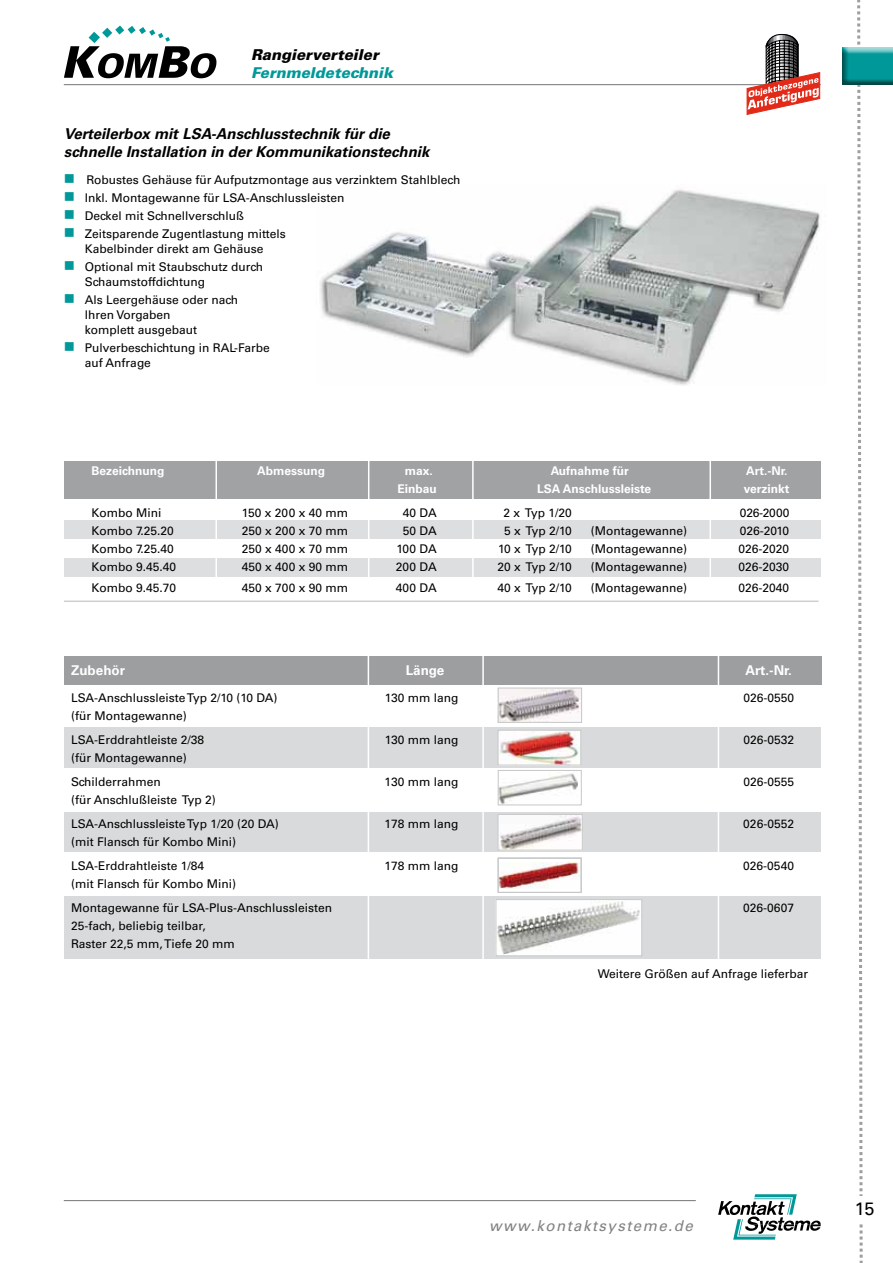
<style>
.page{position:relative;width:893px;height:1263px;background:#fff}
.page>*{position:absolute;margin:0;border:0;box-sizing:border-box;transform-origin:0 0}
.t1{font:18px "Univers";color:#000}
.t2{font:italic 700 15px/18px "Univers";color:#000}
.t3{font:italic 15px "Univers";letter-spacing:.1em;color:#808183}
.t4{font:italic 900 15px "Univers";color:#000}
.t5{font:italic 900 15px "Univers";color:#009898}
.t6{font:700 13.5px "Univers";color:#fff}
.t7{font:12px/15px "Univers";color:#000}
.t8{font:700 12px "Univers";color:#fff}
.s1{color:#009898}
</style>
<div class="page">
<svg style="left:857px;top:0;width:6px;height:1263px"></svg>
<div style="left:847px;top:1196px;width:46px;height:26px;background:#fff"></div>
<svg style="left:718px;top:1194px;width:103px;height:45px"></svg>
<hr style="left:64px;top:1200px;width:632px;height:1px;background:#757577">
<hr style="left:64px;top:84px;width:757px;height:1px;background:#757577">
<div style="left:64px;top:896px;width:757px;height:63px;background:#d9dadb"></div>
<img style="left:498px;top:901px;width:142px;height:53px">
<div style="left:496px;top:899px;width:146px;height:57px;border:1px solid #c6c7c8"></div>
<div style="left:842px;top:47px;width:51px;height:40px;background:#000;opacity:.54"></div>
<img style="left:500px;top:862px;width:79px;height:27px">
<div style="left:498px;top:858px;width:83px;height:35px;border:1px solid #c6c7c8"></div>
<div style="left:64px;top:727px;width:757px;height:41px;background:#d9dadb"></div>
<img style="left:500px;top:732px;width:79px;height:31px">
<div style="left:498px;top:730px;width:83px;height:35px;border:1px solid #c6c7c8"></div>
<img style="left:498px;top:690px;width:83px;height:33px">
<img style="left:320px;top:189px;width:500px;height:197px">
<svg style="left:64px;top:26px;width:153px;height:52px"></svg>
<div style="left:64px;top:559px;width:757px;height:18px;background:#dddedf"></div>
<div style="left:64px;top:521px;width:757px;height:18px;background:#dddedf"></div>
<div style="left:64px;top:461px;width:757px;height:37px;background:#a1a2a4"></div>
<hr style="left:64px;top:600px;width:754px;height:2px;background:#cecfd0">
<hr style="left:709px;top:455px;width:2px;height:143px;background:#fff">
<hr style="left:472px;top:455px;width:2px;height:143px;background:#fff">
<hr style="left:368px;top:455px;width:1px;height:143px;background:#fff">
<hr style="left:215px;top:455px;width:2px;height:143px;background:#fff">
<div style="left:64px;top:812px;width:757px;height:40px;background:#d9dadb"></div>
<div style="left:64px;top:656px;width:758px;height:29px;background:#9c9e9f"></div>
<div style="left:498px;top:688px;width:84px;height:34px;border:1px solid #c6c7c8"></div>
<div style="left:498px;top:858px;width:83px;height:34px;border:1px solid #c6c7c8"></div>
<img style="left:500px;top:772px;width:78px;height:31px">
<div style="left:498px;top:770px;width:83px;height:35px;border:1px solid #c6c7c8"></div>
<img style="left:500px;top:816px;width:81px;height:32px">
<div style="left:498px;top:814px;width:85px;height:36px;border:1px solid #c6c7c8"></div>
<hr style="left:368px;top:653px;width:1px;height:515px;background:#fff">
<hr style="left:482px;top:653px;width:2px;height:515px;background:#fff">
<hr style="left:718px;top:653px;width:1px;height:515px;background:#fff">
<svg style="left:746px;top:34px;width:75px;height:81px"></svg>
<p class="t4" style="left:251px;top:45px;width:129px">Rangierverteiler</p>
<p class="t5" style="left:251px;top:63px;width:144px">Fernmeldetechnik</p>
<p class="t2" style="left:64px;top:125px;width:367px">Verteilerbox mit LSA-Anschlusstechnik für die schnelle Installation in der Kommunikationstechnik</p>
<p class="t7" style="left:64px;top:172px;width:398px"><span class="s1">■</span> Robustes Gehäuse für Aufputzmontage aus verzinktem Stahlblech</p>
<p class="t7" style="left:64px;top:190px;width:282px"><span class="s1">■</span> Inkl. Montagewanne für LSA-Anschlussleisten</p>
<p class="t7" style="left:64px;top:208px;width:182px"><span class="s1">■</span> Deckel mit Schnellverschluß</p>
<p class="t7" style="left:64px;top:226px;width:224px;text-align:center"><span class="s1">■</span> Zeitsparende Zugentlastung mittels<br>Kabelbinder direkt am Gehäuse</p>
<p class="t7" style="left:85px;top:259px;width:180px;text-indent:-21px"><span class="s1">■</span> Optional mit Staubschutz durch<br>Schaumstoffdichtung</p>
<p class="t7" style="left:85px;top:292px;width:155px;text-indent:-21px"><span class="s1">■</span> Als Leergehäuse oder nach<br>Ihren Vorgaben<br>komplett ausgebaut</p>
<p class="t7" style="left:85px;top:340px;width:186px;text-indent:-21px"><span class="s1">■</span> Pulverbeschichtung in RAL-Farbe auf Anfrage</p>
<p class="t8" style="left:92px;top:463px;width:74px">Bezeichnung</p>
<p class="t8" style="left:257px;top:463px;width:69px">Abmessung</p>
<p class="t8" style="left:405px;top:463px;width:30px">max.</p>
<p class="t8" style="left:551px;top:463px;width:80px">Aufnahme für</p>
<p class="t8" style="left:746px;top:463px;width:43px">Art.-Nr.</p>
<p class="t8" style="left:397px;top:481px;width:41px">Einbau</p>
<p class="t8" style="left:537px;top:481px;width:115px">LSA Anschlussleiste</p>
<p class="t8" style="left:744px;top:481px;width:47px">verzinkt</p>
<p class="t7" style="left:92px;top:505px;width:71px">Kombo Mini</p>
<p class="t7" style="left:242px;top:505px;width:108px">150 x 200 x 40 mm</p>
<p class="t7" style="left:403px;top:505px;width:35px">40 DA</p>
<p class="t7" style="left:504px;top:505px;width:70px">2 x Typ 1/20</p>
<p class="t7" style="left:740px;top:505px;width:51px">026-2000</p>
<p class="t7" style="left:92px;top:523px;width:84px">Kombo 7.25.20</p>
<p class="t7" style="left:242px;top:523px;width:108px">250 x 200 x 70 mm</p>
<p class="t7" style="left:403px;top:523px;width:35px">50 DA</p>
<p class="t7" style="left:504px;top:523px;width:69px">5 x Typ 2/10</p>
<p class="t7" style="left:591px;top:523px;width:98px">(Montagewanne)</p>
<p class="t7" style="left:740px;top:523px;width:51px">026-2010</p>
<p class="t7" style="left:92px;top:541px;width:84px">Kombo 7.25.40</p>
<p class="t7" style="left:242px;top:541px;width:108px">250 x 400 x 70 mm</p>
<p class="t7" style="left:396px;top:541px;width:42px">100 DA</p>
<p class="t7" style="left:498px;top:541px;width:75px">10 x Typ 2/10</p>
<p class="t7" style="left:591px;top:541px;width:98px">(Montagewanne)</p>
<p class="t7" style="left:738px;top:541px;width:52px">026-2020</p>
<p class="t7" style="left:92px;top:559px;width:86px">Kombo 9.45.40</p>
<p class="t7" style="left:242px;top:559px;width:108px">450 x 400 x 90 mm</p>
<p class="t7" style="left:396px;top:559px;width:42px">200 DA</p>
<p class="t7" style="left:498px;top:559px;width:76px">20 x Typ 2/10</p>
<p class="t7" style="left:591px;top:559px;width:98px">(Montagewanne)</p>
<p class="t7" style="left:738px;top:559px;width:52px">026-2030</p>
<p class="t7" style="left:92px;top:580px;width:86px">Kombo 9.45.70</p>
<p class="t7" style="left:242px;top:580px;width:108px">450 x 700 x 90 mm</p>
<p class="t7" style="left:396px;top:580px;width:42px">400 DA</p>
<p class="t7" style="left:498px;top:580px;width:76px">40 x Typ 2/10</p>
<p class="t7" style="left:591px;top:580px;width:98px">(Montagewanne)</p>
<p class="t7" style="left:738px;top:580px;width:52px">026-2040</p>
<p class="t6" style="left:71px;top:662px;width:56px">Zubehör</p>
<p class="t6" style="left:406px;top:662px;width:40px">Länge</p>
<p class="t6" style="left:745px;top:662px;width:48px">Art.-Nr.</p>
<p class="t7" style="left:71px;top:690px;width:208px">LSA-Anschlussleiste Typ 2/10 (10 DA)</p>
<p class="t7" style="left:385px;top:690px;width:75px">130 mm lang</p>
<p class="t7" style="left:743px;top:690px;width:52px">026-0550</p>
<p class="t7" style="left:71px;top:704px;width:135px;line-height:24px">(für Montagewanne)<br>LSA-Erddrahtleiste 2/38</p>
<p class="t7" style="left:385px;top:732px;width:75px">130 mm lang</p>
<p class="t7" style="left:743px;top:732px;width:52px">026-0532</p>
<p class="t7" style="left:71px;top:746px;width:117px;line-height:24px">(für Montagewanne)<br>Schilderrahmen</p>
<p class="t7" style="left:71px;top:788px;width:209px;line-height:24px">(für Anschlußleiste Typ 2)<br>LSA-Anschlussleiste Typ 1/20 (20 DA)</p>
<p class="t7" style="left:71px;top:830px;width:167px;line-height:24px">(mit Flansch für Kombo Mini)<br>LSA-Erddrahtleiste 1/84</p>
<p class="t7" style="left:71px;top:872px;width:262px;line-height:24px">(mit Flansch für Kombo Mini)<br>Montagewanne für LSA-Plus-Anschlussleisten</p>
<p class="t7" style="left:71px;top:917px;width:165px;line-height:18px">25-fach, beliebig teilbar,<br>Raster 22,5 mm, Tiefe 20 mm</p>
<p class="t7" style="left:385px;top:774px;width:75px">130 mm lang</p>
<p class="t7" style="left:743px;top:774px;width:52px">026-0555</p>
<p class="t7" style="left:385px;top:816px;width:75px">178 mm lang</p>
<p class="t7" style="left:743px;top:816px;width:52px">026-0552</p>
<p class="t7" style="left:385px;top:858px;width:75px">178 mm lang</p>
<p class="t7" style="left:743px;top:858px;width:52px">026-0540</p>
<p class="t7" style="left:743px;top:900px;width:52px">026-0607</p>
<p class="t7" style="left:598px;top:966px;width:212px">Weitere Größen auf Anfrage lieferbar</p>
<p class="t3" style="left:489px;top:1217px;width:205px">www.kontaktsysteme.de</p>
<h1 class="t1" style="left:855px;top:1198px;width:21px">15</h1>
</div>
